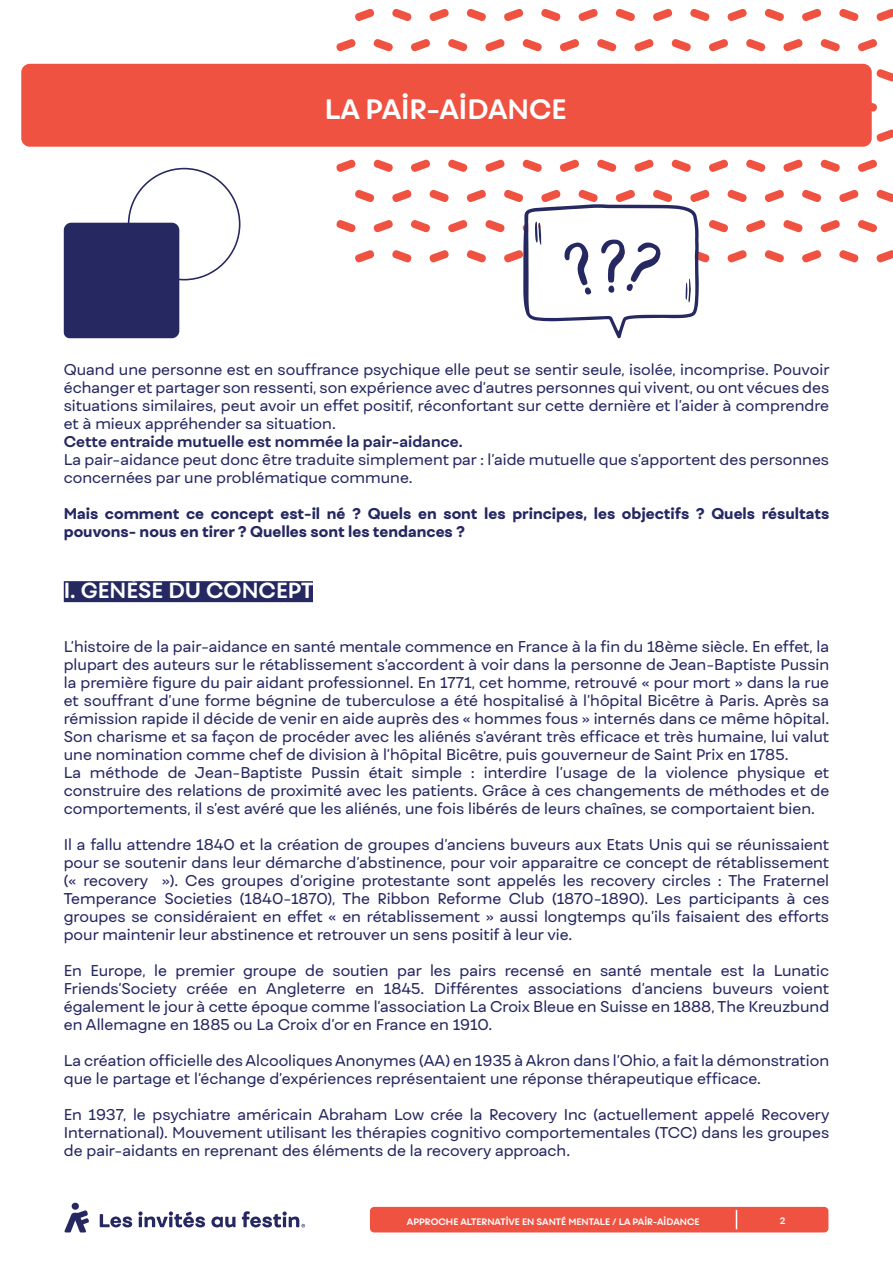
<style>
.page{position:relative;width:893px;height:1263px;background:#fff}
.page>*{position:absolute;margin:0;border:0;box-sizing:border-box;transform-origin:0 0}
.t1{font:700 27px "Fibra One";color:#fff}
.t2{font:700 21px "Fibra One";color:#fff}
.t3{font:15px/18px "Fibra One";color:#252861;text-align:justify}
.t4{font:800 15px/18px "Fibra One";color:#252861}
.t5{font:700 15px "Fibra One";color:#252861}
.t6{font:700 9px "Fibra One";color:#fff}
</style>
<div class="page">
<svg style="left:64px;top:1210px;width:25px;height:22px"></svg>
<div style="left:72px;top:1203px;width:7px;height:7px;background:#252861;border-radius:50%"></div>
<svg style="left:100px;top:1214px;width:32px;height:13px"></svg>
<svg style="left:211px;top:1216px;width:24px;height:11px"></svg>
<svg style="left:138px;top:1211px;width:67px;height:16px"></svg>
<svg style="left:242px;top:1211px;width:63px;height:16px"></svg>
<div style="left:370px;top:1207px;width:458px;height:25px;background:#f05242;border-radius:4px"></div>
<svg style="left:736px;top:1210px;width:1px;height:19px"></svg>
<svg style="left:64px;top:168px;width:176px;height:170px"></svg>
<div style="left:64px;top:581px;width:249px;height:21px;background:#252861"></div>
<svg style="left:522px;top:159px;width:20px;height:13px"></svg>
<svg style="left:485px;top:159px;width:20px;height:13px"></svg>
<svg style="left:448px;top:159px;width:20px;height:13px"></svg>
<svg style="left:411px;top:159px;width:19px;height:13px"></svg>
<svg style="left:373px;top:159px;width:20px;height:13px"></svg>
<svg style="left:336px;top:159px;width:20px;height:13px"></svg>
<svg style="left:597px;top:39px;width:20px;height:13px"></svg>
<svg style="left:560px;top:39px;width:19px;height:13px"></svg>
<svg style="left:522px;top:39px;width:20px;height:13px"></svg>
<svg style="left:485px;top:39px;width:20px;height:13px"></svg>
<svg style="left:448px;top:39px;width:20px;height:13px"></svg>
<svg style="left:411px;top:39px;width:19px;height:13px"></svg>
<svg style="left:373px;top:39px;width:20px;height:13px"></svg>
<svg style="left:336px;top:39px;width:20px;height:13px"></svg>
<svg style="left:615px;top:9px;width:20px;height:12px"></svg>
<svg style="left:578px;top:8px;width:20px;height:13px"></svg>
<svg style="left:541px;top:8px;width:20px;height:13px"></svg>
<svg style="left:504px;top:9px;width:20px;height:12px"></svg>
<svg style="left:466px;top:9px;width:20px;height:12px"></svg>
<svg style="left:429px;top:8px;width:20px;height:13px"></svg>
<svg style="left:392px;top:8px;width:20px;height:13px"></svg>
<svg style="left:355px;top:9px;width:20px;height:12px"></svg>
<svg style="left:858px;top:159px;width:19px;height:13px"></svg>
<svg style="left:820px;top:159px;width:20px;height:13px"></svg>
<svg style="left:783px;top:159px;width:20px;height:13px"></svg>
<svg style="left:746px;top:159px;width:20px;height:13px"></svg>
<svg style="left:709px;top:159px;width:19px;height:13px"></svg>
<svg style="left:671px;top:159px;width:20px;height:13px"></svg>
<svg style="left:634px;top:159px;width:20px;height:13px"></svg>
<svg style="left:597px;top:159px;width:20px;height:13px"></svg>
<svg style="left:560px;top:159px;width:19px;height:13px"></svg>
<svg style="left:876px;top:129px;width:17px;height:13px"></svg>
<svg style="left:872px;top:103px;width:5px;height:9px"></svg>
<svg style="left:876px;top:69px;width:17px;height:13px"></svg>
<svg style="left:858px;top:39px;width:19px;height:13px"></svg>
<svg style="left:820px;top:39px;width:20px;height:13px"></svg>
<svg style="left:783px;top:39px;width:20px;height:13px"></svg>
<svg style="left:746px;top:39px;width:20px;height:13px"></svg>
<svg style="left:709px;top:39px;width:19px;height:13px"></svg>
<svg style="left:671px;top:39px;width:20px;height:13px"></svg>
<svg style="left:634px;top:39px;width:20px;height:13px"></svg>
<svg style="left:876px;top:8px;width:17px;height:13px"></svg>
<svg style="left:839px;top:8px;width:20px;height:13px"></svg>
<svg style="left:802px;top:9px;width:20px;height:12px"></svg>
<svg style="left:764px;top:9px;width:20px;height:12px"></svg>
<svg style="left:727px;top:8px;width:20px;height:13px"></svg>
<svg style="left:690px;top:8px;width:20px;height:13px"></svg>
<svg style="left:653px;top:9px;width:20px;height:12px"></svg>
<div style="left:21px;top:64px;width:851px;height:83px;background:#f05242;border-radius:9px"></div>
<svg style="left:336px;top:189px;width:557px;height:149px"></svg>
<h1 class="t1" style="left:325px;top:92px;width:243px">LA PAİR-AİDANCE</h1>
<p class="t3" style="left:64px;top:360px;width:767px">Quand une personne est en souffrance psychique elle peut se sentir seule, isolée, incomprise. Pouvoir échanger et partager son ressenti, son expérience avec d’autres personnes qui vivent, ou ont vécues des situations similaires, peut avoir un effet positif, réconfortant sur cette dernière et l’aider à comprendre et à mieux appréhender sa situation.</p>
<p class="t5" style="left:64px;top:432px;width:400px">Cette entraide mutuelle est nommée la pair-aidance.</p>
<p class="t3" style="left:64px;top:450px;width:767px">La pair-aidance peut donc être traduite simplement par : l’aide mutuelle que s’apportent des personnes concernées par une problématique commune.</p>
<p class="t4" style="left:64px;top:504px;width:767px">Mais comment ce concept est-il né ? Quels en sont les principes, les objectifs ? Quels résultats pouvons- nous en tirer ? Quelles sont les tendances ?</p>
<h2 class="t2" style="left:64px;top:577px;width:251px">I. GENÈSE DU CONCEPT</h2>
<p class="t3" style="left:64px;top:637px;width:767px;text-align:left">L’histoire de la pair-aidance en santé mentale commence en France à la fin du 18ème siècle. En effet, la plupart des auteurs sur le rétablissement s’accordent à voir dans la personne de Jean-Baptiste Pussin la première figure du pair aidant professionnel. En 1771, cet homme, retrouvé « pour mort » dans la rue et souffrant d’une forme bégnine de tuberculose a été hospitalisé à l’hôpital Bicêtre à Paris. Après sa rémission rapide il décide de venir en aide auprès des « hommes fous » internés dans ce même hôpital.<br>Son charisme et sa façon de procéder avec les aliénés s’avérant très efficace et très humaine, lui valut une nomination comme chef de division à l’hôpital Bicêtre, puis gouverneur de Saint Prix en 1785.<br>La méthode de Jean-Baptiste Pussin était simple : interdire l’usage de la violence physique et construire des relations de proximité avec les patients. Grâce à ces changements de méthodes et de comportements, il s’est avéré que les aliénés, une fois libérés de leurs chaînes, se comportaient bien.</p>
<p class="t3" style="left:64px;top:835px;width:767px">Il a fallu attendre 1840 et la création de groupes d’anciens buveurs aux Etats Unis qui se réunissaient pour se soutenir dans leur démarche d’abstinence, pour voir apparaitre ce concept de rétablissement (« recovery »). Ces groupes d’origine protestante sont appelés les recovery circles : The Fraternel Temperance Societies (1840-1870), The Ribbon Reforme Club (1870-1890). Les participants à ces groupes se considéraient en effet « en rétablissement » aussi longtemps qu’ils faisaient des efforts pour maintenir leur abstinence et retrouver un sens positif à leur vie.</p>
<p class="t3" style="left:64px;top:961px;width:767px">En Europe, le premier groupe de soutien par les pairs recensé en santé mentale est la Lunatic Friends’Society créée en Angleterre en 1845. Différentes associations d’anciens buveurs voient également le jour à cette époque comme l’association La Croix Bleue en Suisse en 1888, The Kreuzbund en Allemagne en 1885 ou La Croix d’or en France en 1910.</p>
<p class="t3" style="left:64px;top:1051px;width:767px">La création officielle des Alcooliques Anonymes (AA) en 1935 à Akron dans l’Ohio, a fait la démonstration que le partage et l’échange d’expériences représentaient une réponse thérapeutique efficace.</p>
<p class="t3" style="left:64px;top:1105px;width:767px">En 1937, le psychiatre américain Abraham Low crée la Recovery Inc (actuellement appelé Recovery International). Mouvement utilisant les thérapies cognitivo comportementales (TCC) dans les groupes de pair-aidants en reprenant des éléments de la recovery approach.</p>
<p class="t6" style="left:407px;top:1216px;width:294px">APPROCHE ALTERNATİVE EN SANTÉ MENTALE / LA PAİR-AİDANCE</p>
<p class="t6" style="left:780px;top:1215px;width:7px">2</p>
</div>
